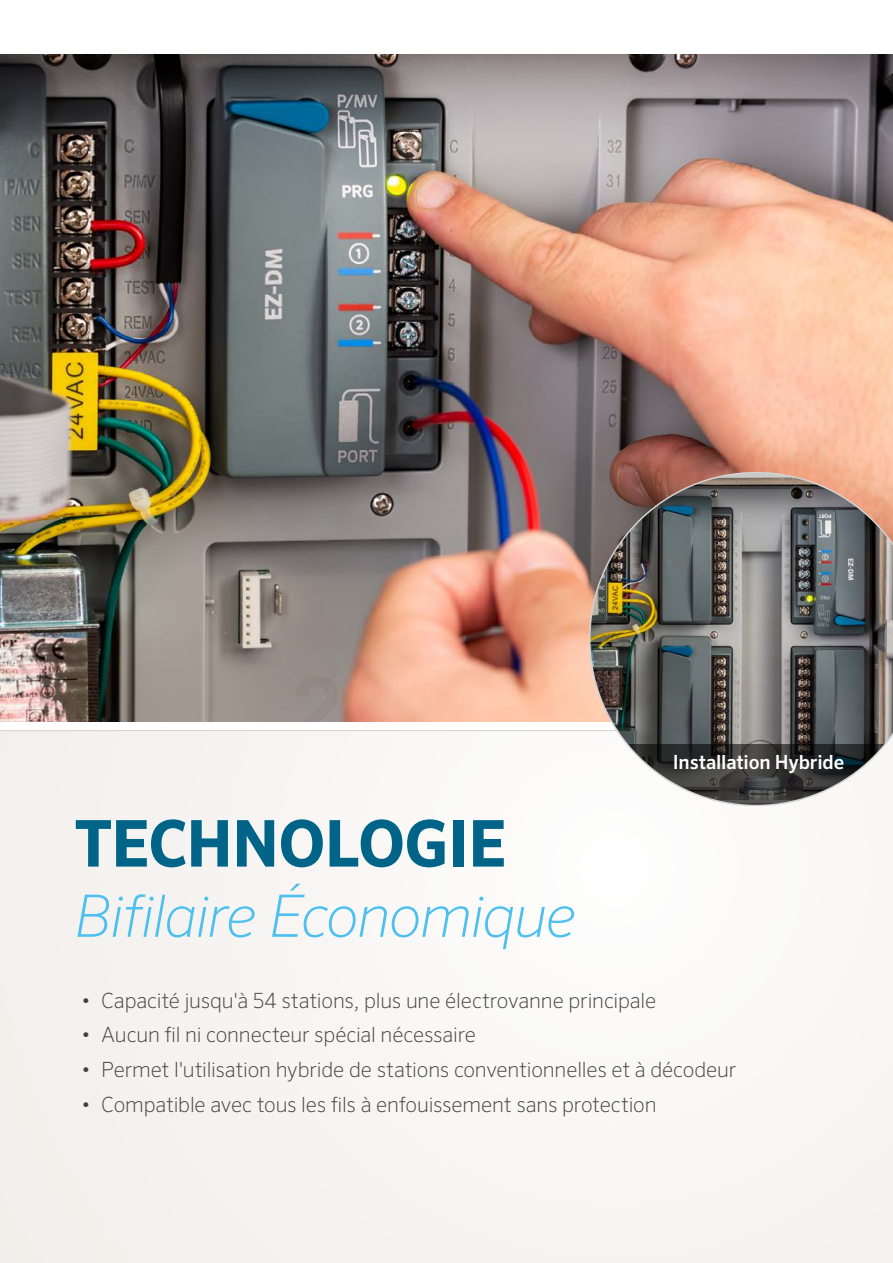
<style>
.page{position:relative;width:893px;height:1263px;background:#fff}
.page>*{position:absolute;margin:0;border:0;box-sizing:border-box;transform-origin:0 0}
.t1{font:700 64.5px "Sero Pro";letter-spacing:-.015em;color:#006488}
.t2{font:italic 200 58.5px "Sero Pro";letter-spacing:-.025em;color:#4cc0ef}
.t3{font:200 21px "Sero Pro";letter-spacing:-.01em;color:#414042}
.t4{font:500 19.5px "Sero Pro";letter-spacing:-.005em;color:#fff}
</style>
<div class="page">
<div style="left:0;top:731px;width:893px;height:532px;background:#f8f5f3"></div>
<hr style="left:0;top:730px;width:893px;height:1px;background:#d1d3d4">
<img style="left:0;top:54px;width:893px;height:667px">
<img style="left:589px;top:472px;width:304px;height:334px">
<h1 class="t1" style="left:75px;top:804px;width:433px">TECHNOLOGIE</h1>
<h2 class="t2" style="left:74px;top:881px;width:503px">Bifilaire Économique</h2>
<p class="t4" style="left:673px;top:751px;width:173px">Installation Hybride</p>
<p class="t3" style="left:81px;top:988px;width:577px">• Capacité jusqu'à 54 stations, plus une électrovanne principale</p>
<p class="t3" style="left:81px;top:1023px;width:397px">• Aucun fil ni connecteur spécial nécessaire</p>
<p class="t3" style="left:81px;top:1057px;width:657px">• Permet l'utilisation hybride de stations conventionnelles et à décodeur</p>
<p class="t3" style="left:81px;top:1092px;width:577px">• Compatible avec tous les fils à enfouissement sans protection</p>
</div>
